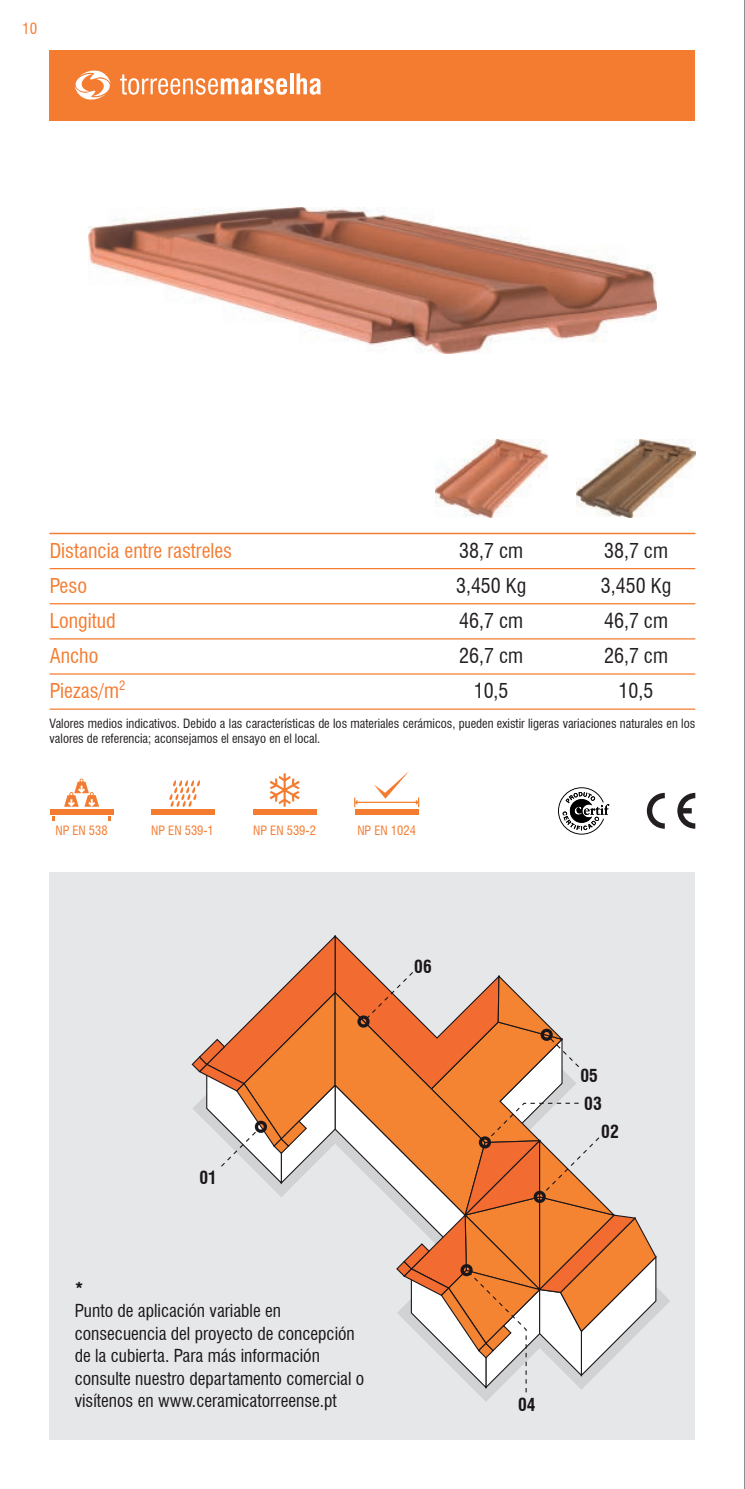
<style>
.page{position:relative;width:745px;height:1489px;background:#fff}
.page>*{position:absolute;margin:0;border:0;box-sizing:border-box;transform-origin:0 0}
.t1{font:condensed 20px/35px "Swiss 721 BT";color:#231f20;text-align:center}
.t2{font:condensed 20px/35px "Swiss 721 BT";color:#f47c31}
.t3{font:condensed 17.5px/22.5px "Swiss 721 BT";color:#1a161a}
.t4{font:700 condensed 17.5px "Swiss 721 BT";color:#1a161a}
.t5{font:condensed 15px "Swiss 721 BT";color:#f47c31}
.t6{font:condensed 12.5px/15px "Swiss 721 BT";color:#231f20}
.t7{font:condensed 12.5px "Swiss 721 BT";color:#f47c31}
</style>
<div class="page">
<hr style="left:744px;top:0;width:1px;height:1488px;background:#231f20">
<div style="left:50px;top:872px;width:644px;height:567px;background:#e6e7e9"></div>
<div style="left:50px;top:50px;width:644px;height:70px;background:#f47c31"></div>
<svg style="left:75px;top:70px;width:36px;height:30px"></svg>
<svg style="left:120px;top:75px;width:167px;height:20px"></svg>
<svg style="left:290px;top:73px;width:3px;height:21px"></svg>
<svg style="left:296px;top:73px;width:25px;height:22px"></svg>
<svg style="left:191px;top:935px;width:465px;height:458px"></svg>
<div style="left:50px;top:808px;width:63px;height:6px;background:#f47c31"></div>
<svg style="left:52px;top:816px;width:3px;height:5px"></svg>
<svg style="left:108px;top:816px;width:3px;height:5px"></svg>
<svg style="left:64px;top:778px;width:35px;height:28px"></svg>
<div style="left:150px;top:808px;width:64px;height:6px;background:#f47c31"></div>
<svg style="left:169px;top:780px;width:31px;height:26px"></svg>
<div style="left:252px;top:808px;width:64px;height:6px;background:#f47c31"></div>
<svg style="left:269px;top:773px;width:30px;height:33px"></svg>
<div style="left:354px;top:808px;width:64px;height:6px;background:#f47c31"></div>
<hr style="left:359px;top:801px;width:55px;height:2px;background:#f48332">
<svg style="left:373px;top:771px;width:46px;height:36px"></svg>
<svg style="left:354px;top:797px;width:5px;height:10px"></svg>
<svg style="left:646px;top:792px;width:48px;height:36px"></svg>
<hr style="left:50px;top:568px;width:644px;height:1px;background:#f47c31">
<hr style="left:50px;top:673px;width:644px;height:1px;background:#f47c31">
<hr style="left:50px;top:638px;width:644px;height:1px;background:#f47c31">
<hr style="left:50px;top:603px;width:644px;height:1px;background:#f47c31">
<img style="left:435px;top:439px;width:112px;height:78px">
<img style="left:576px;top:439px;width:118px;height:78px">
<hr style="left:50px;top:533px;width:644px;height:1px;background:#f47c31">
<hr style="left:50px;top:708px;width:644px;height:1px;background:#f47c31">
<img style="left:89px;top:207px;width:567px;height:146px">
<svg style="left:558px;top:787px;width:51px;height:47px"></svg>
<p class="t5" style="left:22px;top:19px;width:16px">10</p>
<h1 class="t1" style="left:455px;top:533px;width:72px">38,7 cm<br>3,450 Kg<br>46,7 cm<br>26,7 cm<br>10,5</h1>
<h1 class="t1" style="left:600px;top:533px;width:72px">38,7 cm<br>3,450 Kg<br>46,7 cm<br>26,7 cm<br>10,5</h1>
<h1 class="t2" style="left:50px;top:533px;width:184px">Distancia entre rastreles<br>Peso<br>Longitud<br>Ancho<br>Piezas/m<sup>2</sup></h1>
<p class="t6" style="left:50px;top:715px;width:646px">Valores medios indicativos. Debido a las características de los materiales cerámicos, pueden existir ligeras variaciones naturales en los valores de referencia; aconsejamos el ensayo en el local.</p>
<p class="t7" style="left:55px;top:822px;width:54px">NP EN 538</p>
<p class="t7" style="left:151px;top:822px;width:64px">NP EN 539-1</p>
<p class="t7" style="left:253px;top:822px;width:64px">NP EN 539-2</p>
<p class="t7" style="left:357px;top:822px;width:60px">NP EN 1024</p>
<h2 class="t4" style="left:414px;top:955px;width:19px">06</h2>
<h2 class="t4" style="left:199px;top:1166px;width:19px">01</h2>
<h2 class="t4" style="left:75px;top:1277px;width:10px">*</h2>
<h2 class="t3" style="left:75px;top:1299px;width:291px">Punto de aplicación variable en consecuencia del proyecto de concepción de la cubierta. Para más información consulte nuestro departamento comercial o visítenos en www.ceramicatorreense.pt</h2>
<h2 class="t4" style="left:580px;top:1064px;width:19px">05</h2>
<h2 class="t4" style="left:584px;top:1093px;width:19px">03</h2>
<h2 class="t4" style="left:601px;top:1121px;width:19px">02</h2>
<h2 class="t4" style="left:517px;top:1394px;width:19px">04</h2>
</div>
